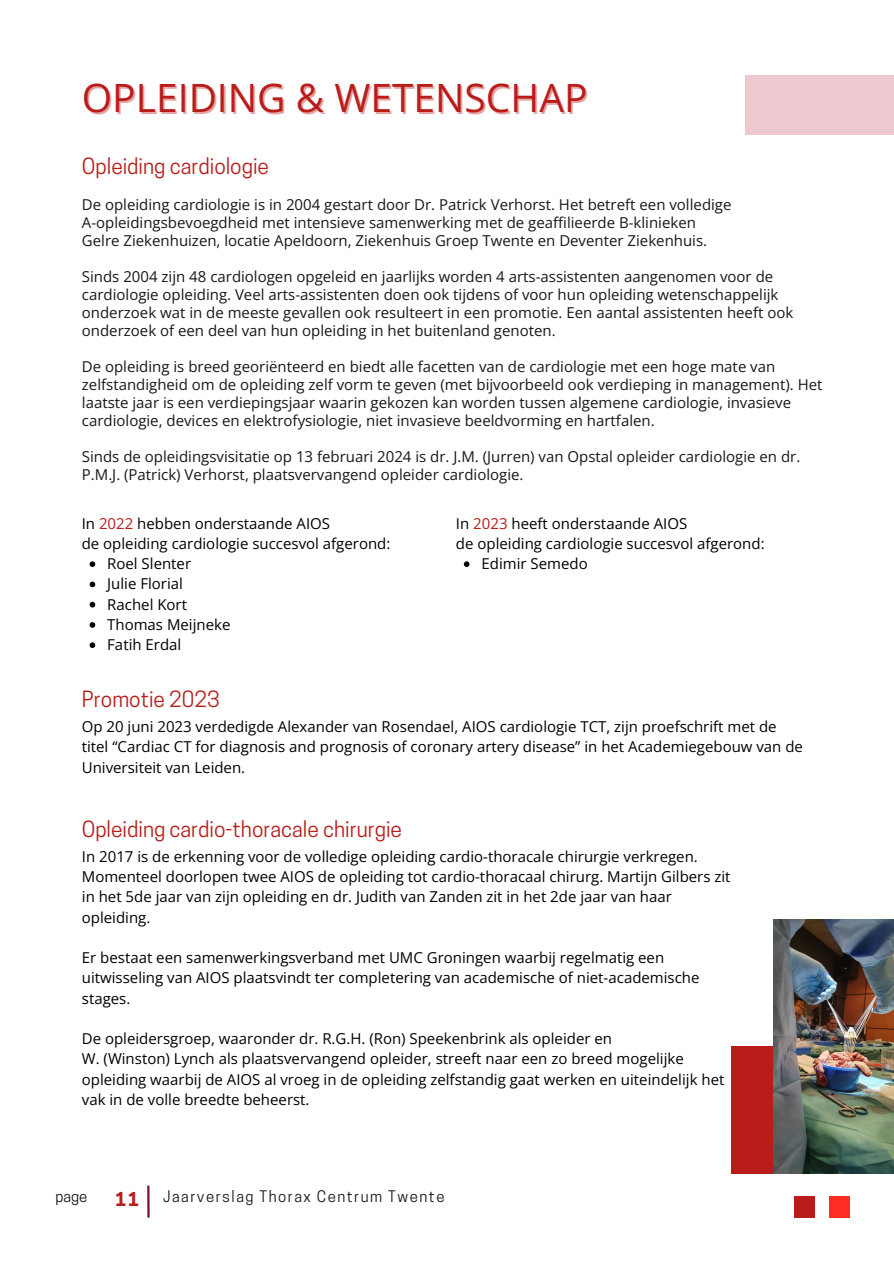
<style>
.page{position:relative;width:894px;height:1264px;background:#fff}
.page>*{position:absolute;margin:0;border:0;box-sizing:border-box;transform-origin:0 0}
.t1{font:39px "Open Sans";color:#b91d1a}
.t2{font:21px "Cooper Hewitt";color:#b91d1a}
.t3{font:700 18px "Cooper Hewitt";color:#b91d1a}
.t4{font:15px/18px "Open Sans";color:#191717}
.t5{font:15px/20.2px "Open Sans";color:#000}
.t6{font:15px "Cooper Hewitt";letter-spacing:.1em;color:#191717}
.s1{color:#b91d1a}
</style>
<div class="page">
<hr style="left:147px;top:1185px;width:3px;height:32px;background:#751040">
<div style="left:793px;top:1196px;width:21px;height:21px;background:#b91d1a"></div>
<div style="left:829px;top:1196px;width:20px;height:21px;background:#ff2c21"></div>
<img style="left:772px;top:919px;width:121px;height:254px">
<div style="left:731px;top:1046px;width:41px;height:128px;background:#b91d1a"></div>
<svg style="left:90px;top:561px;width:5px;height:6px"></svg>
<svg style="left:90px;top:581px;width:5px;height:6px"></svg>
<svg style="left:90px;top:602px;width:5px;height:5px"></svg>
<svg style="left:90px;top:622px;width:5px;height:5px"></svg>
<svg style="left:90px;top:642px;width:5px;height:6px"></svg>
<svg style="left:463px;top:561px;width:6px;height:6px"></svg>
<div style="left:745px;top:76px;width:148px;height:59px;background:#eecad0"></div>
<p class="t1" style="left:82px;top:70px;width:507px">OPLEIDING &amp; WETENSCHAP</p>
<p class="t2" style="left:82px;top:158px;width:188px">Opleiding cardiologie</p>
<p class="t4" style="left:82px;top:195px;width:651px">De opleiding cardiologie is in 2004 gestart door Dr. Patrick Verhorst. Het betreft een volledige</p>
<p class="t4" style="left:82px;top:213px;width:615px">A-opleidingsbevoegdheid met intensieve samenwerking met de geaffilieerde B-klinieken</p>
<p class="t4" style="left:82px;top:231px;width:626px">Gelre Ziekenhuizen, locatie Apeldoorn, Ziekenhuis Groep Twente en Deventer Ziekenhuis.</p>
<p class="t4" style="left:82px;top:267px;width:712px">Sinds 2004 zijn 48 cardiologen opgeleid en jaarlijks worden 4 arts-assistenten aangenomen voor de cardiologie opleiding. Veel arts-assistenten doen ook tijdens of voor hun opleiding wetenschappelijk onderzoek wat in de meeste gevallen ook resulteert in een promotie. Een aantal assistenten heeft ook onderzoek of een deel van hun opleiding in het buitenland genoten.</p>
<p class="t4" style="left:82px;top:357px;width:742px">De opleiding is breed georiënteerd en biedt alle facetten van de cardiologie met een hoge mate van zelfstandigheid om de opleiding zelf vorm te geven (met bijvoorbeeld ook verdieping in management). Het laatste jaar is een verdiepingsjaar waarin gekozen kan worden tussen algemene cardiologie, invasieve cardiologie, devices en elektrofysiologie, niet invasieve beeldvorming en hartfalen.</p>
<p class="t4" style="left:82px;top:447px;width:719px">Sinds de opleidingsvisitatie op 13 februari 2024 is dr. J.M. (Jurren) van Opstal opleider cardiologie en dr.<br>P.M.J. (Patrick) Verhorst, plaatsvervangend opleider cardiologie.</p>
<p class="t5" style="left:82px;top:513px;width:250px">In <span class="s1">2022</span> hebben onderstaande AIOS</p>
<p class="t5" style="left:82px;top:533px;width:310px">de opleiding cardiologie succesvol afgerond:</p>
<p class="t5" style="left:107px;top:553px;width:85px">Roel Slenter</p>
<p class="t5" style="left:107px;top:573px;width:77px">Julie Florial</p>
<h2 class="t5" style="left:107px;top:594px;width:81px">Rachel Kort</h2>
<p class="t5" style="left:107px;top:614px;width:125px">Thomas Meijneke</p>
<h2 class="t5" style="left:107px;top:634px;width:76px">Fatih Erdal</h2>
<p class="t2" style="left:82px;top:691px;width:139px">Promotie 2023</p>
<p class="t5" style="left:456px;top:513px;width:233px">In <span class="s1">2023</span> heeft onderstaande AIOS</p>
<p class="t5" style="left:456px;top:533px;width:310px">de opleiding cardiologie succesvol afgerond:</p>
<p class="t5" style="left:481px;top:553px;width:108px">Edimir Semedo</p>
<h3 class="t5" style="left:82px;top:716px;width:722px">Op 20 juni 2023 verdedigde Alexander van Rosendael, AIOS cardiologie TCT, zijn proefschrift met de titel “Cardiac CT for diagnosis and prognosis of coronary artery disease” in het Academiegebouw van de<br>Universiteit van Leiden.</h3>
<p class="t2" style="left:82px;top:820px;width:322px">Opleiding cardio-thoracale chirurgie</p>
<p class="t5" style="left:82px;top:845px;width:650px">In 2017 is de erkenning voor de volledige opleiding cardio-thoracale chirurgie verkregen.<br>Momenteel doorlopen twee AIOS de opleiding tot cardio-thoracaal chirurg. Martijn Gilbers zit in het 5de jaar van zijn opleiding en dr. Judith van Zanden zit in het 2de jaar van haar opleiding.</p>
<h3 class="t5" style="left:82px;top:947px;width:619px">Er bestaat een samenwerkingsverband met UMC Groningen waarbij regelmatig een uitwisseling van AIOS plaatsvindt ter completering van academische of niet-academische stages.</h3>
<p class="t5" style="left:82px;top:1028px;width:644px">De opleidersgroep, waaronder dr. R.G.H. (Ron) Speekenbrink als opleider en<br>W. (Winston) Lynch als plaatsvervangend opleider, streeft naar een zo breed mogelijke opleiding waarbij de AIOS al vroeg in de opleiding zelfstandig gaat werken en uiteindelijk het vak in de volle breedte beheerst.</p>
<h2 class="t6" style="left:55px;top:1191px;width:33px">page</h2>
<p class="t3" style="left:115px;top:1192px;width:25px">11</p>
<p class="t6" style="left:163px;top:1191px;width:283px">Jaarverslag Thorax Centrum Twente</p>
</div>
